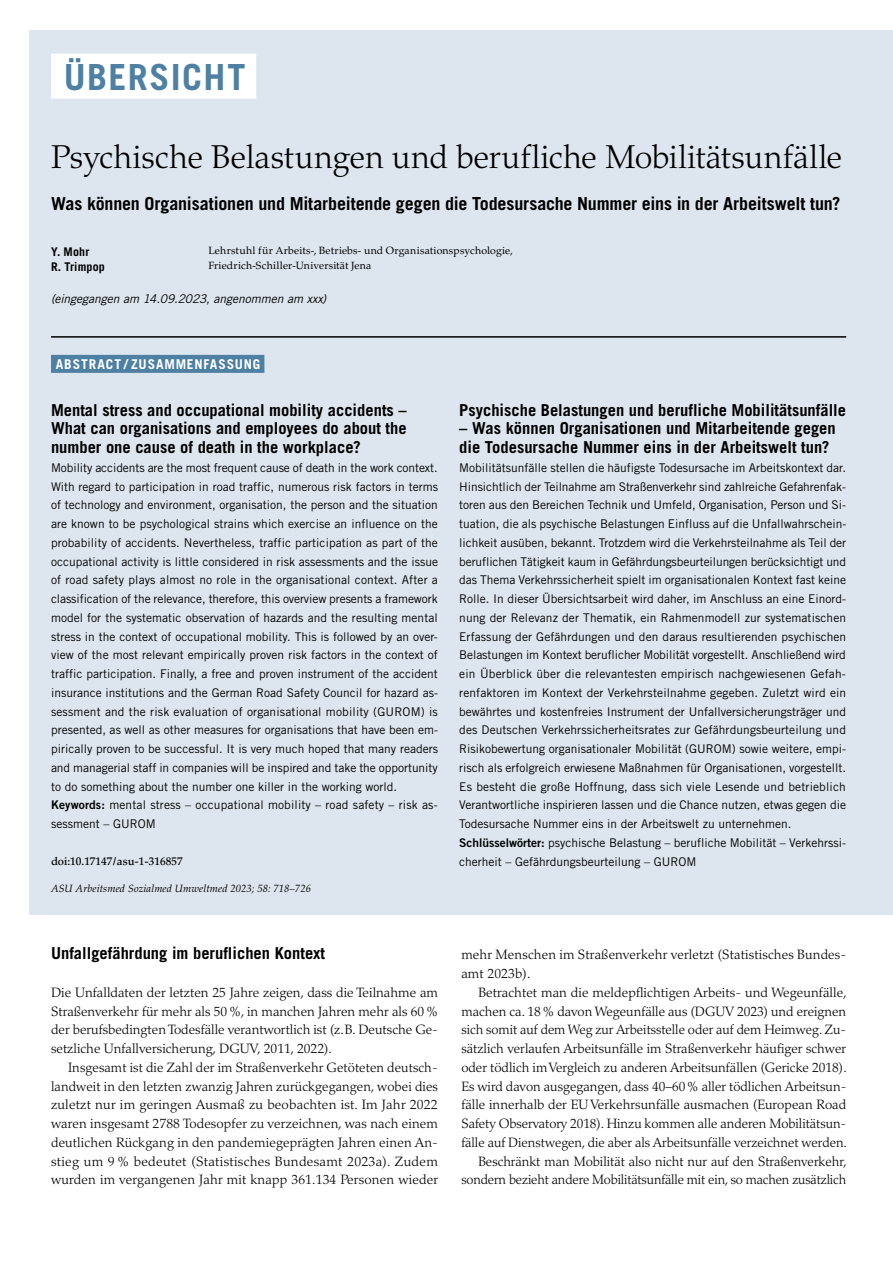
<style>
.page{position:relative;width:893px;height:1263px;background:#fff}
.page>*{position:absolute;margin:0;border:0;box-sizing:border-box;transform-origin:0 0}
.t1{font:700 36px "Trade Gothic LT Std";letter-spacing:.04em;color:#4e80a3}
.t2{font:300 33px "Palatino LT Std";color:#000}
.t3{font:700 18px "Trade Gothic LT Std";letter-spacing:-.01em;color:#000}
.t4{font:700 16.5px/18.8px "Trade Gothic LT Std";color:#000;text-align:justify}
.t5{font:300 13.5px/18.8px "Palatino LT Std";color:#000;text-align:justify}
.t6{font:700 13.5px "Trade Gothic LT Std";letter-spacing:.065em;color:#fff}
.t7{font:12px/18.8px "Trade Gothic LT Std";color:#000}
.t8{font:italic 12px "Trade Gothic LT Std";color:#000}
.t9{font:700 12px/15px "Trade Gothic LT Std";letter-spacing:.015em;color:#000}
.t10{font:500 11.25px "Palatino LT Std";color:#000}
.t11{font:10.5px/15px "Palatino LT Std";letter-spacing:.02em;color:#000}
.t12{font:italic 10.5px "Palatino LT Std";letter-spacing:.01em;color:#000}
.s1{font-family:"Trade Gothic LT Std Bd 2"}
</style>
<div class="page">
<div style="left:30px;top:30px;width:863px;height:884px;background:#dde6ee"></div>
<hr style="left:51px;top:336px;width:795px;height:2px;background:#000">
<div style="left:51px;top:355px;width:213px;height:18px;background:#4e80a3"></div>
<div style="left:51px;top:54px;width:205px;height:45px;background:#fff"></div>
<h1 class="t1" style="left:64px;top:55px;width:183px">ÜBERSICHT</h1>
<h2 class="t2" style="left:51px;top:137px;width:793px">Psychische Belastungen und berufliche Mobilitätsunfälle</h2>
<h3 class="t3" style="left:51px;top:192px;width:791px">Was können Organisationen und Mitarbeitende gegen die Todesursache Nummer eins in der Arbeitswelt tun?</h3>
<p class="t11" style="left:208px;top:244px;width:306px">Lehrstuhl für Arbeits-, Betriebs- und Organisationspsychologie,<br>Friedrich-Schiller-Universität Jena</p>
<p class="t9" style="left:51px;top:244px;width:55px">Y. Mohr<br>R. Trimpop</p>
<p class="t8" style="left:51px;top:291px;width:277px">(eingegangen am 14.09.2023, angenommen am xxx)</p>
<p class="t6" style="left:56px;top:356px;width:206px">ABSTRACT / ZUSAMMENFASSUNG</p>
<h3 class="t4" style="left:51px;top:400px;width:357px">Mental stress and occupational mobility accidents – What can organisations and employees do about the number one cause of death in the workplace?</h3>
<p class="t7" style="left:51px;top:458px;width:388px">Mobility accidents are the most frequent cause of death in the work context.<br>With regard to participation in road traffic, numerous risk factors in terms of technology and environment, organisation, the person and the situation are known to be psychological strains which exercise an influence on the probability of accidents. Nevertheless, traffic participation as part of the occupational activity is little considered in risk assessments and the issue of road safety plays almost no role in the organisational context. After a classification of the relevance, therefore, this overview presents a framework model for the systematic observation of hazards and the resulting mental stress in the context of occupational mobility. This is followed by an over&shy;view of the most relevant empirically proven risk factors in the context of traffic participation. Finally, a free and proven instrument of the accident insurance institutions and the German Road Safety Council for hazard as&shy;sessment and the risk evaluation of organisational mobility (GUROM) is presented, as well as other measures for organisations that have been em&shy;pirically proven to be successful. It is very much hoped that many readers and managerial staff in companies will be inspired and take the opportunity to do something about the number one killer in the working world.<br><span class="s1">Keywords:</span> mental stress – occupational mobility – road safety – risk as&shy;sessment – GUROM</p>
<p class="t10" style="left:51px;top:854px;width:133px">doi:10.17147/asu-1-316857</p>
<p class="t12" style="left:51px;top:882px;width:261px">ASU Arbeitsmed Sozialmed Umweltmed 2023; 58: 718–726</p>
<h3 class="t4" style="left:459px;top:400px;width:388px">Psychische Belastungen und berufliche Mobilitätsunfälle</h3>
<h3 class="t4" style="left:459px;top:419px;width:378px">– Was können Organisationen und Mitarbeitende gegen die Todesursache Nummer eins in der Arbeitswelt tun?</h3>
<p class="t7" style="left:459px;top:458px;width:389px">Mobilitätsunfälle stellen die häufigste Todesursache im Arbeitskontext dar.<br>Hinsichtlich der Teilnahme am Straßenverkehr sind zahlreiche Gefahrenfak&shy;toren aus den Bereichen Technik und Umfeld, Organisation, Person und Si&shy;tuation, die als psychische Belastungen Einfluss auf die Unfallwahrschein&shy;lichkeit ausüben, bekannt. Trotzdem wird die Verkehrsteilnahme als Teil der beruflichen Tätigkeit kaum in Gefährdungsbeurteilungen berücksichtigt und das Thema Verkehrssicherheit spielt im organisationalen Kontext fast keine Rolle. In dieser Übersichtsarbeit wird daher, im Anschluss an eine Einord&shy;nung der Relevanz der Thematik, ein Rahmenmodell zur systematischen Erfassung der Gefährdungen und den daraus resultierenden psychischen Belastungen im Kontext beruflicher Mobilität vorgestellt. Anschließend wird ein Überblick über die relevantesten empirisch nachgewiesenen Gefah&shy;renfaktoren im Kontext der Verkehrsteilnahme gegeben. Zuletzt wird ein bewährtes und kostenfreies Instrument der Unfallversicherungsträger und des Deutschen Verkehrssicherheitsrates zur Gefährdungsbeurteilung und Risikobewertung organisationaler Mobilität (GUROM) sowie weitere, empi&shy;risch als erfolgreich erwiesene Maßnahmen für Organisationen, vorgestellt.<br>Es besteht die große Hoffnung, dass sich viele Lesende und betrieblich Verantwortliche inspirieren lassen und die Chance nutzen, etwas gegen die Todesursache Nummer eins in der Arbeitswelt zu unternehmen.<br><span class="s1">Schlüsselwörter:</span> psychische Belastung – berufliche Mobilität – Verkehrssi&shy;cherheit – Gefährdungsbeurteilung – GUROM</p>
<h3 class="t4" style="left:51px;top:944px;width:276px">Unfallgefährdung im beruflichen Kontext</h3>
<p class="t5" style="left:51px;top:983px;width:389px">Die Unfalldaten der letzten 25 Jahre zeigen, dass die Teilnahme am Straßenverkehr für mehr als 50%, in manchen Jahren mehr als 60% der berufsbedingten Todesfälle verantwortlich ist (z.B. Deutsche Ge&shy;setzliche Unfallversicherung, DGUV, 2011, 2022).</p>
<p class="t5" style="left:51px;top:1058px;width:389px;text-indent:17px">Insgesamt ist die Zahl der im Straßenverkehr Getöteten deutsch&shy;landweit in den letzten zwanzig Jahren zurückgegangen, wobei dies zuletzt nur im geringen Ausmaß zu beobachten ist. Im Jahr 2022 waren insgesamt 2788 Todesopfer zu verzeichnen, was nach einem deutlichen Rückgang in den pandemiegeprägten Jahren einen An&shy;stieg um 9 % bedeutet (Statistisches Bundesamt 2023a). Zudem wurden im vergangenen Jahr mit knapp 361.134 Personen wieder</p>
<p class="t5" style="left:461px;top:946px;width:386px">mehr Menschen im Straßenverkehr verletzt (Statistisches Bundes&shy;amt 2023b).</p>
<p class="t5" style="left:461px;top:983px;width:387px;text-align:right">Betrachtet man die meldepflichtigen Arbeits- und Wegeunfälle, machen ca. 18% davon Wegeunfälle aus (DGUV 2023) und ereignen sich somit auf dem Weg zur Arbeitsstelle oder auf dem Heimweg. Zu&shy;sätzlich verlaufen Arbeitsunfälle im Straßenverkehr häufiger schwer oder tödlich im Vergleich zu anderen Arbeitsunfällen (Gericke 2018).<br>Es wird davon ausgegangen, dass 40–60% aller tödlichen Arbeitsun&shy;fälle innerhalb der EU Verkehrsunfälle ausmachen (European Road Safety Observatory 2018). Hinzu kommen alle anderen Mobilitätsun&shy;fälle auf Dienstwegen, die aber als Arbeitsunfälle verzeichnet werden.<br>Beschränkt man Mobilität also nicht nur auf den Straßenverkehr, sondern bezieht andere Mobilitätsunfälle mit ein, so machen zusätzlich</p>
</div>
